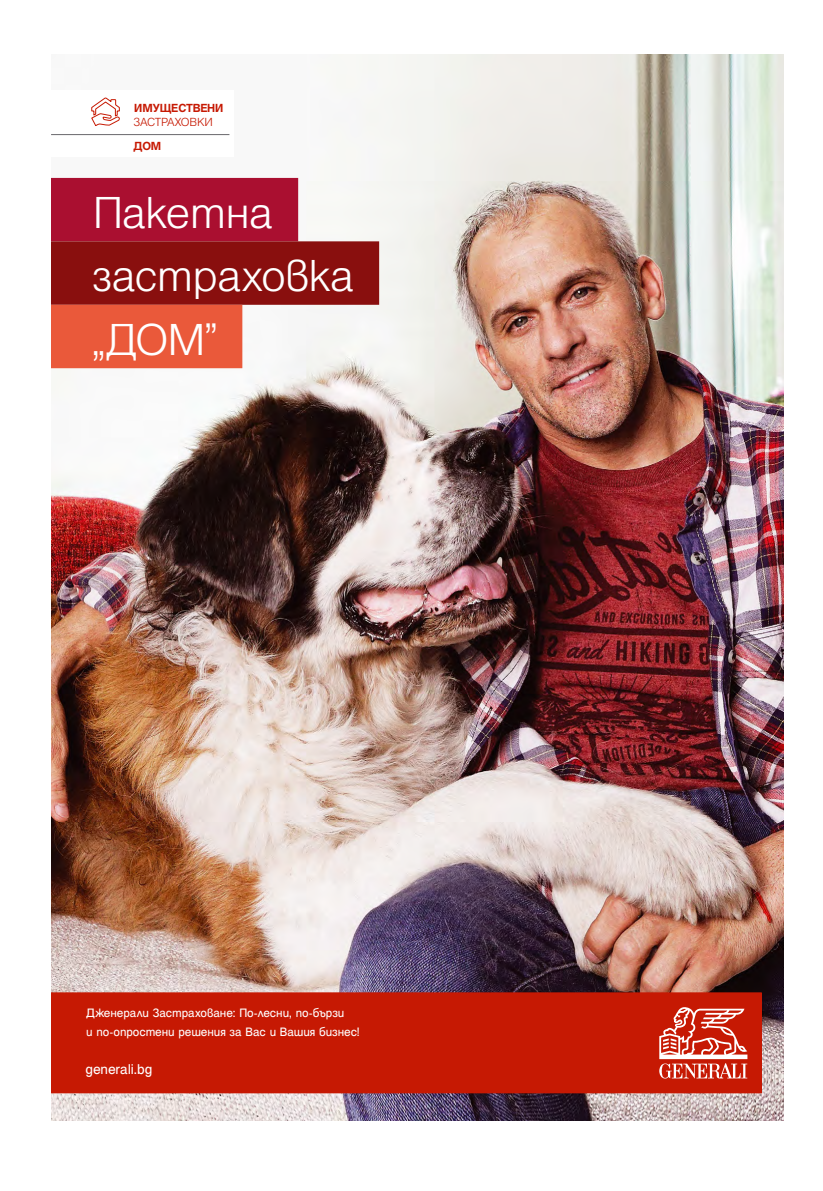
<style>
.page{position:relative;width:823px;height:1191px;background:#fff}
.page>*{position:absolute;margin:0;border:0;box-sizing:border-box;transform-origin:0 0}
.t1{font:300 48.5px/63.4px "Helen Bg";letter-spacing:-.015em;color:#fff}
.t2{font:15.4px "Helen Bg";letter-spacing:-.01em;color:#fff}
.t3{font:13.2px/18.7px "Helen Bg";letter-spacing:-.005em;color:#fff}
.t4{font:700 12.7px "Helen Bg";letter-spacing:-.01em;color:#c61903}
.t5{font:300 12.7px "Helen Bg";letter-spacing:-.025em;color:#c61903}
</style>
<div class="page">
<img style="left:51px;top:54px;width:731px;height:1066px">
<div style="left:51px;top:90px;width:182px;height:45px;background:#fff"></div>
<svg style="left:91px;top:97px;width:29px;height:29px"></svg>
<div style="left:51px;top:135px;width:182px;height:22px;background:#fff"></div>
<hr style="left:51px;top:134px;width:178px;height:1px;background:#68676c">
<div style="left:51px;top:992px;width:710px;height:101px;background:#c61903"></div>
<svg style="left:659px;top:1007px;width:88px;height:71px"></svg>
<div style="left:51px;top:178px;width:247px;height:63px;background:#aa0f30"></div>
<div style="left:51px;top:241px;width:328px;height:64px;background:#890f0e"></div>
<div style="left:51px;top:305px;width:191px;height:63px;background:#ea593a"></div>
<p class="t4" style="left:134px;top:103px;width:90px">ИМУЩЕСТВЕНИ</p>
<p class="t5" style="left:133px;top:115px;width:80px">ЗАСТРАХОВКИ</p>
<p class="t4" style="left:133px;top:141px;width:29px">ДОМ</p>
<h1 class="t1" style="left:93px;top:181px;width:262px">Пакетна застраховка „ДОМ”</h1>
<p class="t3" style="left:86px;top:1004px;width:275px">Дженерали Застраховане: По-лесни, по-бързи<br>и по-опростени решения за Вас и Вашия бизнес!</p>
<p class="t2" style="left:85px;top:1063px;width:68px">generali.bg</p>
</div>
